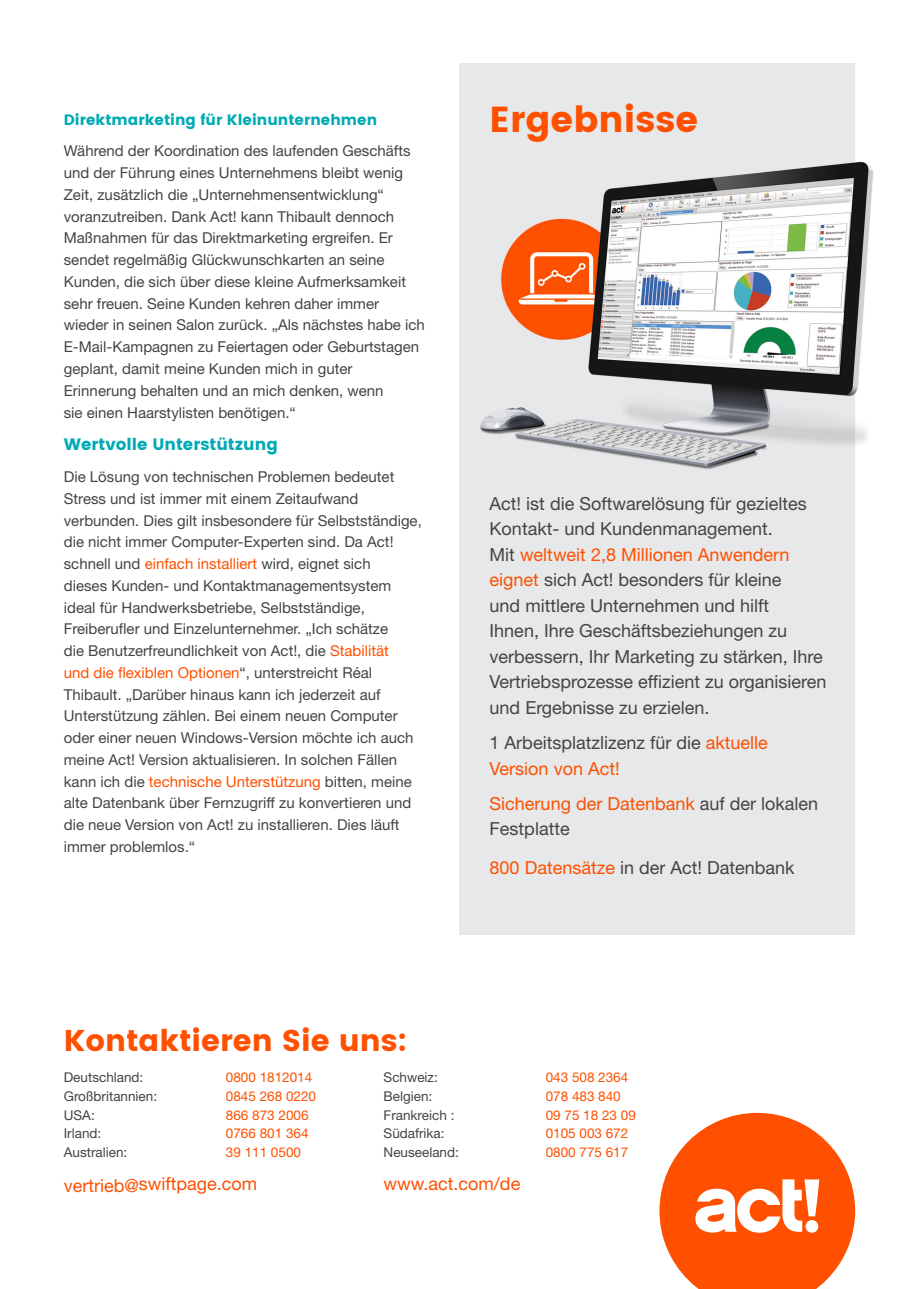
<style>
.page{position:relative;width:919px;height:1289px;background:#fff}
.page>*{position:absolute;margin:0;border:0;box-sizing:border-box;transform-origin:0 0}
.t1{font:36px "Poppins";color:#fe5000}
.t2{font:30px "Poppins";color:#fe5000}
.B1_9pt{font:18px/25.5px "Helvetica Neue LT Std";color:#444}
.t3{font:18px "Helvetica Neue LT Std";color:#fe5000}
.B1_9pt-2{font:16.5px "Poppins";color:#00aab4}
.B1_9pt-3{font:15px/21.8px "Helvetica Neue LT Std";color:#444}
.t4{font:15px "Poppins";color:#00aab4}
.t5{font:13.5px "Helvetica Neue LT Std";color:#fe5000}
.t6{font:13.5px "Helvetica Neue LT Std";color:#444}
.s1{color:#fe5000}
</style>
<div class="page">
<img style="left:459px;top:64px;width:414px;height:870px">
<svg style="left:659px;top:1112px;width:196px;height:176px"></svg>
<p class="t4" style="left:64px;top:111px;width:315px">Direktmarketing für Kleinunternehmen</p>
<p class="B1_9pt-3" style="left:64px;top:140px;width:362px">Während der Koordination des laufenden Geschäfts und der Führung eines Unternehmens bleibt wenig Zeit, zusätzlich die „Unternehmensentwicklung“ voranzutreiben. Dank Act! kann Thibault dennoch Maßnahmen für das Direktmarketing ergreifen. Er sendet regelmäßig Glückwunschkarten an seine Kunden, die sich über diese kleine Aufmerksamkeit sehr freuen. Seine Kunden kehren daher immer wieder in seinen Salon zurück. „Als nächstes habe ich E-Mail-Kampagnen zu Feiertagen oder Geburtstagen geplant, damit meine Kunden mich in guter Erinnerung behalten und an mich denken, wenn<br>sie einen Haarstylisten benötigen.“</p>
<p class="B1_9pt-2" style="left:64px;top:435px;width:215px">Wertvolle Unterstützung</p>
<p class="B1_9pt-3" style="left:64px;top:465px;width:359px">Die Lösung von technischen Problemen bedeutet Stress und ist immer mit einem Zeitaufwand verbunden. Dies gilt insbesondere für Selbstständige, die nicht immer Computer-Experten sind. Da Act! schnell und <span class="s1">einfach installiert</span> wird, eignet sich<br>dieses Kunden- und Kontaktmanagementsystem ideal für Handwerksbetriebe, Selbstständige, Freiberufler und Einzelunternehmer. „Ich schätze<br>die Benutzerfreundlichkeit von Act!, die <span class="s1">Stabilität<br>und die flexiblen Optionen</span>“, unterstreicht Réal Thibault. „Darüber hinaus kann ich jederzeit auf Unterstützung zählen. Bei einem neuen Computer oder einer neuen Windows-Version möchte ich auch meine Act! Version aktualisieren. In solchen Fällen kann ich die <span class="s1">technische Unterstützung</span> bitten, meine alte Datenbank über Fernzugriff zu konvertieren und die neue Version von Act! zu installieren. Dies läuft immer problemlos.“</p>
<h3 class="t1" style="left:489px;top:98px;width:210px">Ergebnisse</h3>
<p class="B1_9pt" style="left:489px;top:490px;width:338px">Act! ist die Softwarelösung für gezieltes Kontakt- und Kundenmanagement.<br>Mit <span class="s1">weltweit 2,8 Millionen Anwendern eignet</span> sich Act! besonders für kleine<br>und mittlere Unternehmen und hilft<br>Ihnen, Ihre Geschäftsbeziehungen zu verbessern, Ihr Marketing zu stärken, Ihre Vertriebsprozesse effizient zu organisieren und Ergebnisse zu erzielen.</p>
<p class="B1_9pt" style="left:489px;top:729px;width:279px">1 Arbeitsplatzlizenz für die <span class="s1">aktuelle<br>Version von Act!</span></p>
<p class="B1_9pt" style="left:489px;top:790px;width:330px"><span class="s1">Sicherung der Datenbank</span> auf der lokalen<br>Festplatte</p>
<p class="B1_9pt" style="left:489px;top:854px;width:306px"><span class="s1">800 Datensätze</span> in der Act! Datenbank</p>
<h3 class="t2" style="left:64px;top:1023px;width:345px">Kontaktieren Sie uns:</h3>
<h3 class="t6" style="left:64px;top:1069px;width:81px">Deutschland:</h3>
<h3 class="t5" style="left:226px;top:1069px;width:88px">0800 1812014</h3>
<h3 class="t6" style="left:64px;top:1087px;width:95px">Großbritannien:</h3>
<h3 class="t5" style="left:226px;top:1087px;width:92px">0845 268 0220</h3>
<h3 class="t6" style="left:64px;top:1106px;width:32px">USA:</h3>
<h3 class="t5" style="left:226px;top:1106px;width:84px">866 873 2006</h3>
<h3 class="t6" style="left:64px;top:1125px;width:39px">Irland:</h3>
<h3 class="t5" style="left:226px;top:1125px;width:84px">0766 801 364</h3>
<h3 class="t6" style="left:64px;top:1144px;width:65px">Australien:</h3>
<h3 class="t5" style="left:226px;top:1144px;width:77px">39 111 0500</h3>
<h3 class="t6" style="left:383px;top:1069px;width:56px">Schweiz:</h3>
<h3 class="t5" style="left:545px;top:1069px;width:84px">043 508 2364</h3>
<h3 class="t6" style="left:383px;top:1087px;width:50px">Belgien:</h3>
<h3 class="t5" style="left:545px;top:1087px;width:77px">078 483 840</h3>
<h3 class="t6" style="left:383px;top:1106px;width:72px">Frankreich :</h3>
<h3 class="t5" style="left:545px;top:1106px;width:92px">09 75 18 23 09</h3>
<h3 class="t6" style="left:383px;top:1125px;width:63px">Südafrika:</h3>
<h3 class="t5" style="left:545px;top:1125px;width:84px">0105 003 672</h3>
<h3 class="t6" style="left:383px;top:1144px;width:77px">Neuseeland:</h3>
<h3 class="t5" style="left:545px;top:1144px;width:84px">0800 775 617</h3>
<h3 class="t3" style="left:64px;top:1172px;width:195px">vertrieb@swiftpage.com</h3>
<h3 class="t3" style="left:383px;top:1172px;width:138px">www.act.com/de</h3>
</div>
